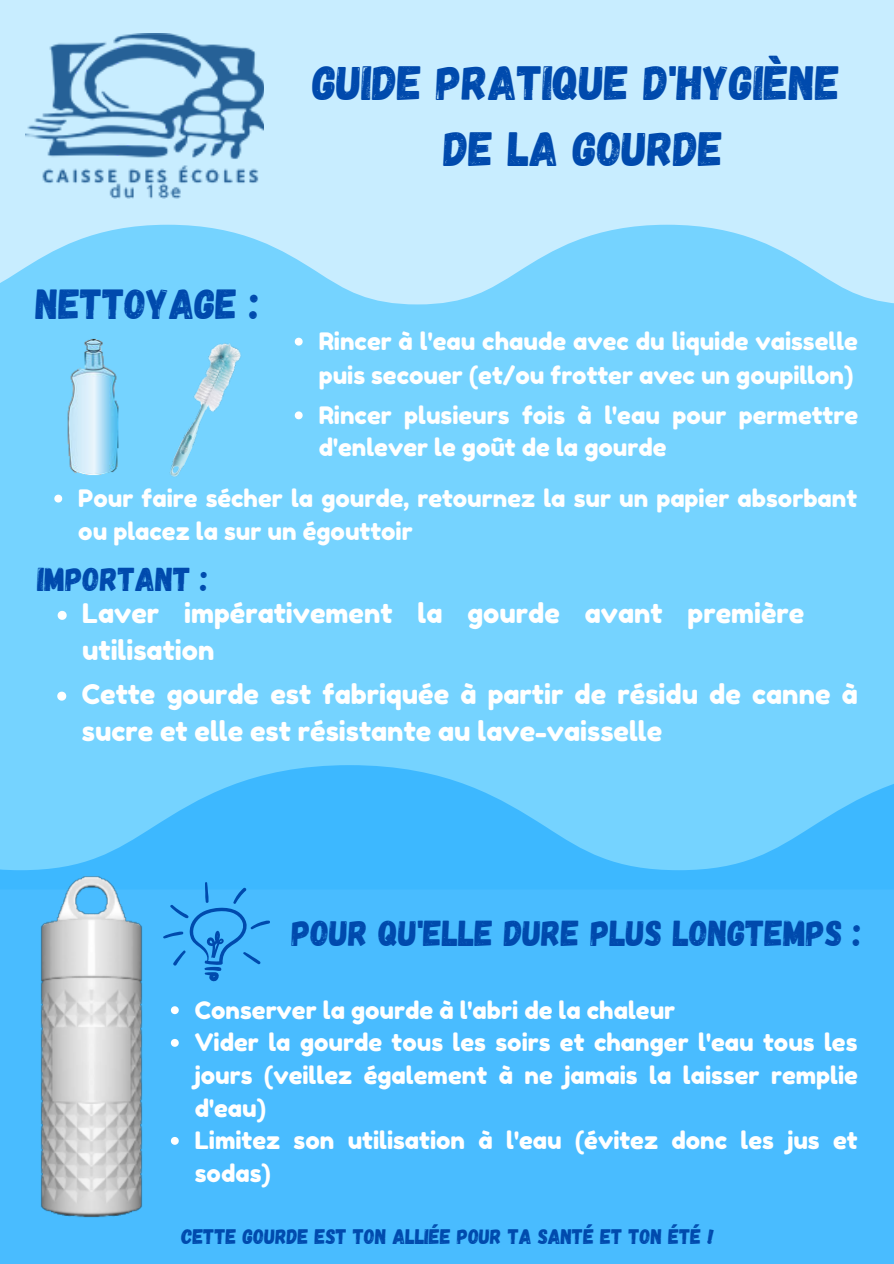
<style>
.page{position:relative;width:894px;height:1264px;background:#fff}
.page>*{position:absolute;margin:0;border:0;box-sizing:border-box;transform-origin:0 0}
.t1{font:48px/66.4px "Gagalin";color:#004aad;text-align:center}
.t2{font:42px "Gagalin";color:#004aad}
.t3{font:36px "Gagalin";color:#004aad}
.t4{font:33px "Gagalin";color:#004aad}
.t5{font:27px/37.2px "Fredoka One";color:#fff}
.t6{font:24px/32.7px "Fredoka One";color:#fff}
.t7{font:21px "Gagalin";color:#004aad}
</style>
<div class="page">
<div style="left:0;top:0;width:893px;height:225px;background:#c8edff"></div>
<div style="left:0;top:225px;width:893px;height:540px;background:#75d3ff"></div>
<svg style="left:0;top:765px;width:893px;height:498px;background:#4cbefe"></svg>
<img style="left:37px;top:873px;width:109px;height:350px">
<img style="left:26px;top:33px;width:237px;height:166px">
<img style="left:136px;top:324px;width:126px;height:171px">
<svg style="left:171px;top:1006px;width:8px;height:8px"></svg>
<svg style="left:171px;top:1038px;width:8px;height:8px"></svg>
<svg style="left:171px;top:1136px;width:8px;height:8px"></svg>
<img style="left:55px;top:331px;width:81px;height:157px">
<svg style="left:163px;top:882px;width:107px;height:99px;background:#3fadf5"></svg>
<svg style="left:295px;top:338px;width:7px;height:7px"></svg>
<svg style="left:295px;top:411px;width:7px;height:8px"></svg>
<svg style="left:54px;top:494px;width:8px;height:8px"></svg>
<svg style="left:57px;top:691px;width:9px;height:9px"></svg>
<svg style="left:58px;top:611px;width:9px;height:9px"></svg>
<h2 class="t2" style="left:36px;top:276px;width:225px">NETTOYAGE :</h2>
<h1 class="t1" style="left:312px;top:47px;width:529px">GUIDE PRATIQUE D'HYGIÈNE<br>DE LA GOURDE</h1>
<p class="t6" style="left:318px;top:324px;width:540px;line-height:33.8px">Rincer à l'eau chaude avec du liquide vaisselle puis secouer (et/ou frotter avec un goupillon)</p>
<p class="t6" style="left:318px;top:398px;width:540px">Rincer plusieurs fois à l'eau pour permettre d'enlever le goût de la gourde</p>
<p class="t6" style="left:78px;top:482px;width:780px">Pour faire sécher la gourde, retournez la sur un papier absorbant ou placez la sur un égouttoir</p>
<h3 class="t4" style="left:37px;top:558px;width:172px">IMPORTANT :</h3>
<p class="t5" style="left:82px;top:594px;width:723px">Laver impérativement la gourde avant première utilisation</p>
<p class="t5" style="left:82px;top:675px;width:777px">Cette gourde est fabriquée à partir de résidu de canne à sucre et elle est résistante au lave-vaisselle</p>
<h3 class="t3" style="left:291px;top:910px;width:570px">POUR QU'ELLE DURE PLUS LONGTEMPS :</h3>
<p class="t6" style="left:195px;top:993px;width:664px">Conserver la gourde à l'abri de la chaleur<br>Vider la gourde tous les soirs et changer l'eau tous les jours (veillez également à ne jamais la laisser remplie d'eau)<br>Limitez son utilisation à l'eau (évitez donc les jus et sodas)</p>
<p class="t7" style="left:181px;top:1223px;width:534px">CETTE GOURDE EST TON ALLIÉE POUR TA SANTÉ ET TON ÉTÉ !</p>
</div>
